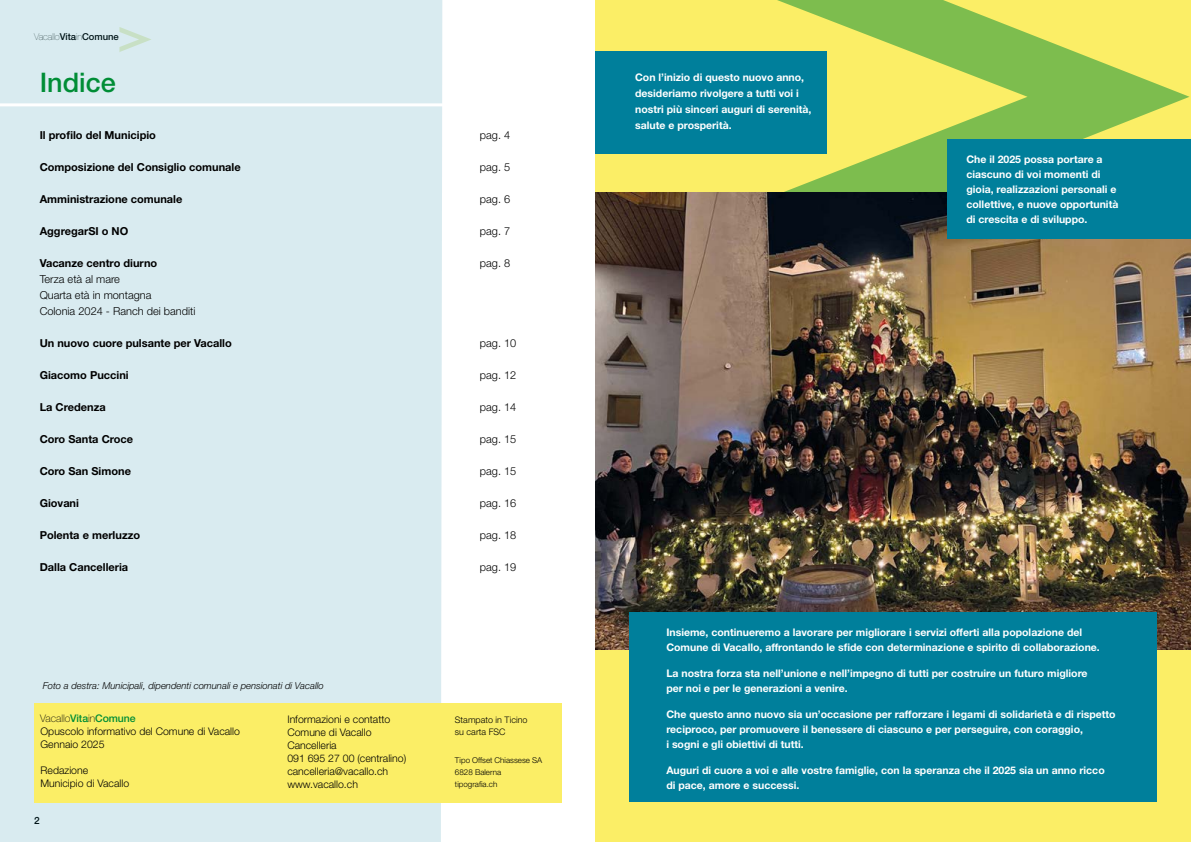
<style>
.page{position:relative;width:1191px;height:842px;background:#fff}
.page>*{position:absolute;margin:0;border:0;box-sizing:border-box;transform-origin:0 0}
.t1{font:500 27px "Helvetica Neue LT Std";color:#008d36}
.t2{font:700 11px "Helvetica Neue LT Std";color:#000}
.t3{font:300 11px/16px "Helvetica Neue LT Std";color:#000}
.t4{font:700 10.5px/15px "Helvetica Neue LT Std";color:#fff}
.t5{font:300 10.5px/13px "Helvetica Neue LT Std";color:#000}
.t6{font:500 10.5px "Helvetica Neue LT Std";letter-spacing:-.01em;color:#008d36}
.t7{font:500 10px "Helvetica Neue LT Std";color:#000}
.t8{font:italic 300 9.5px "Helvetica Neue LT Std";color:#000}
.t9{font:500 9.5px "Helvetica Neue LT Std";letter-spacing:-.005em;color:#000}
.t10{font:300 9px/12px "Helvetica Neue LT Std";color:#000}
.t11{font:300 8px/12px "Helvetica Neue LT Std";color:#000}
.s1{font-weight:200}
.s2{font-weight:100;color:#000}
</style>
<div class="page">
<div style="left:595px;top:0;width:596px;height:193px;background:#fbee66"></div>
<svg style="left:774px;top:0;width:415px;height:193px"></svg>
<div style="left:595px;top:608px;width:596px;height:234px;background:#fbee66"></div>
<img style="left:595px;top:193px;width:596px;height:456px">
<div style="left:0;top:0;width:442px;height:842px;background:#d9ebf0"></div>
<div style="left:629px;top:612px;width:528px;height:190px;background:#007f9b"></div>
<div style="left:34px;top:703px;width:527px;height:99px;background:#fbee66"></div>
<hr style="left:0;top:103px;width:456px;height:3px;background:#fff">
<div style="left:595px;top:51px;width:231px;height:102px;background:#007f9b"></div>
<div style="left:947px;top:140px;width:244px;height:99px;background:#007f9b"></div>
<p class="t9" style="left:34px;top:31px;width:86px"><span class="s1">Vacallo</span>Vita<span class="s1">in</span>Comune</p>
<h1 class="t1" style="left:40px;top:66px;width:78px">Indice</h1>
<p class="t2" style="left:40px;top:128px;width:118px">Il profilo del Municipio</p>
<p class="t3" style="left:480px;top:127px;width:32px">pag. 4</p>
<p class="t2" style="left:40px;top:160px;width:202px">Composizione del Consiglio comunale</p>
<p class="t3" style="left:480px;top:159px;width:32px">pag. 5</p>
<p class="t2" style="left:40px;top:192px;width:144px">Amministrazione comunale</p>
<p class="t3" style="left:480px;top:191px;width:32px">pag. 6</p>
<p class="t2" style="left:40px;top:224px;width:90px">AggregarSI o NO</p>
<p class="t3" style="left:480px;top:223px;width:32px">pag. 7</p>
<p class="t2" style="left:40px;top:256px;width:119px">Vacanze centro diurno</p>
<p class="t3" style="left:480px;top:255px;width:32px">pag. 8</p>
<p class="t3" style="left:40px;top:271px;width:157px">Terza età al mare<br>Quarta età in montagna<br>Colonia 2024 - Ranch dei banditi</p>
<p class="t2" style="left:40px;top:336px;width:194px">Un nuovo cuore pulsante per Vacallo</p>
<p class="t3" style="left:480px;top:335px;width:38px">pag. 10</p>
<p class="t2" style="left:40px;top:368px;width:90px">Giacomo Puccini</p>
<p class="t3" style="left:480px;top:367px;width:38px">pag. 12</p>
<p class="t2" style="left:40px;top:400px;width:68px">La Credenza</p>
<p class="t3" style="left:480px;top:399px;width:38px">pag. 14</p>
<p class="t2" style="left:40px;top:432px;width:95px">Coro Santa Croce</p>
<p class="t3" style="left:480px;top:431px;width:38px">pag. 15</p>
<p class="t2" style="left:40px;top:464px;width:93px">Coro San Simone</p>
<p class="t3" style="left:480px;top:463px;width:38px">pag. 15</p>
<p class="t2" style="left:40px;top:496px;width:41px">Giovani</p>
<p class="t3" style="left:480px;top:495px;width:38px">pag. 16</p>
<p class="t2" style="left:40px;top:528px;width:102px">Polenta e merluzzo</p>
<p class="t3" style="left:480px;top:527px;width:38px">pag. 18</p>
<p class="t2" style="left:40px;top:560px;width:90px">Dalla Cancelleria</p>
<p class="t3" style="left:480px;top:559px;width:38px">pag. 19</p>
<p class="t8" style="left:43px;top:680px;width:283px">Foto a destra: Municipali, dipendenti comunali e pensionati di Vacallo</p>
<p class="t6" style="left:40px;top:711px;width:97px"><span class="s2">Vacallo</span>Vita<span class="s2">in</span>Comune</p>
<p class="t5" style="left:41px;top:724px;width:201px">Opuscolo informativo del Comune di Vacallo<br>Gennaio 2025</p>
<p class="t5" style="left:41px;top:763px;width:90px">Redazione<br>Municipio di Vacallo</p>
<p class="t7" style="left:34px;top:814px;width:7px">2</p>
<p class="t5" style="left:287px;top:712px;width:120px">Informazioni e contatto<br>Comune di Vacallo<br>Cancelleria<br>091 695 27 00 (centralino) cancelleria@vacallo.ch www.vacallo.ch</p>
<p class="t10" style="left:455px;top:713px;width:74px">Stampato in Ticino su carta FSC</p>
<p class="t11" style="left:455px;top:753px;width:89px">Tipo Offset Chiassese SA<br>6828 Balerna tipografia.ch</p>
<p class="t4" style="left:635px;top:69px;width:178px;line-height:16px">Con l’inizio di questo nuovo anno, desideriamo rivolgere a tutti voi i nostri più sinceri auguri di serenità, salute e prosperità.</p>
<p class="t4" style="left:966px;top:152px;width:153px">Che il 2025 possa portare a ciascuno di voi momenti di gioia, realizzazioni personali e collettive, e nuove opportunità di crescita e di sviluppo.</p>
<p class="t4" style="left:666px;top:624px;width:435px">Insieme, continueremo a lavorare per migliorare i servizi offerti alla popolazione del<br>Comune di Vacallo, affrontando le sfide con determinazione e spirito di collaborazione.</p>
<p class="t4" style="left:666px;top:665px;width:423px">La nostra forza sta nell’unione e nell’impegno di tutti per costruire un futuro migliore per noi e per le generazioni a venire.</p>
<p class="t4" style="left:666px;top:706px;width:451px">Che questo anno nuovo sia un’occasione per rafforzare i legami di solidarietà e di rispetto reciproco, per promuovere il benessere di ciascuno e per perseguire, con coraggio,<br>i sogni e gli obiettivi di tutti.</p>
<p class="t4" style="left:666px;top:762px;width:440px">Auguri di cuore a voi e alle vostre famiglie, con la speranza che il 2025 sia un anno ricco di pace, amore e successi.</p>
</div>
